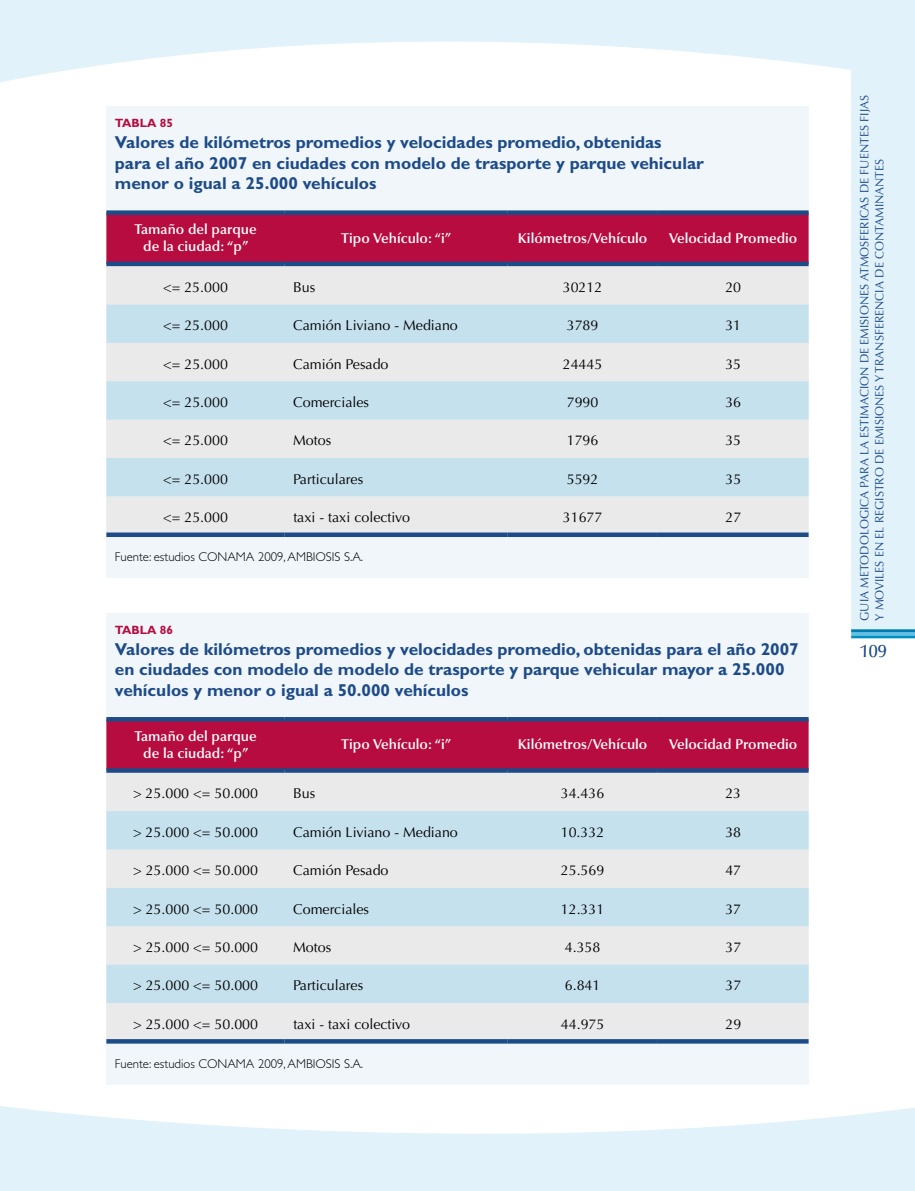
<style>
.page{position:relative;width:915px;height:1191px;background:#fff}
.page>*{position:absolute;margin:0;border:0;box-sizing:border-box;transform-origin:0 0}
.t1{font:500 18px "Optima LT Std";color:#1d4b88}
.t2{font:700 17.25px/20.7px "Gill Sans Std";color:#1d4b88}
.t3{font:14.25px "Optima LT Std";color:#000}
.t4{font:600 14.25px/17.1px "Optima LT Std";color:#fff;text-align:center}
.t5{font:300 12.75px "Gill Sans Std";color:#000}
.t6{font:12px/15px "Optima LT Std";color:#1d4b88}
.t7{font:700 12px "Gill Sans Std";color:#b60c3f}
</style>
<div class="page">
<svg style="left:0;top:1106px;width:914px;height:85px;fill:#e1f2fa"></svg>
<svg style="left:0;top:0;width:850px;height:82px;fill:#e1f2fa"></svg>
<div style="left:850px;top:0;width:64px;height:629px;background:#e1f2fa"></div>
<hr style="left:850px;top:635px;width:64px;height:3px;background:#008fc0">
<hr style="left:850px;top:632px;width:64px;height:3px;background:#5ec1e7">
<hr style="left:850px;top:629px;width:64px;height:3px;background:#007cb0">
<div style="left:106px;top:106px;width:702px;height:472px;background:#f0f6fa"></div>
<div style="left:106px;top:215px;width:702px;height:47px;background:#b60c3f"></div>
<div style="left:106px;top:266px;width:702px;height:266px;background:#eaeaeb"></div>
<svg style="left:106px;top:304px;width:702px;height:192px;fill:#c6e1ee"></svg>
<div style="left:106px;top:210px;width:178px;height:5px;background:#1d4b88"></div>
<div style="left:284px;top:210px;width:223px;height:5px;background:#1d4b88"></div>
<div style="left:507px;top:210px;width:150px;height:5px;background:#1d4b88"></div>
<div style="left:657px;top:210px;width:151px;height:5px;background:#1d4b88"></div>
<hr style="left:106px;top:262px;width:178px;height:4px;background:#1d4b88">
<hr style="left:284px;top:262px;width:223px;height:4px;background:#1d4b88">
<hr style="left:507px;top:262px;width:150px;height:4px;background:#1d4b88">
<hr style="left:657px;top:262px;width:151px;height:4px;background:#1d4b88">
<div style="left:106px;top:532px;width:178px;height:5px;background:#1d4b88"></div>
<div style="left:284px;top:532px;width:223px;height:5px;background:#1d4b88"></div>
<div style="left:507px;top:532px;width:150px;height:5px;background:#1d4b88"></div>
<div style="left:657px;top:532px;width:151px;height:5px;background:#1d4b88"></div>
<div style="left:106px;top:613px;width:702px;height:471px;background:#f0f6fa"></div>
<div style="left:106px;top:721px;width:702px;height:47px;background:#b60c3f"></div>
<div style="left:106px;top:772px;width:702px;height:267px;background:#eaeaeb"></div>
<svg style="left:106px;top:811px;width:702px;height:192px;fill:#c6e1ee"></svg>
<hr style="left:106px;top:717px;width:178px;height:4px;background:#1d4b88">
<hr style="left:284px;top:717px;width:223px;height:4px;background:#1d4b88">
<hr style="left:507px;top:717px;width:150px;height:4px;background:#1d4b88">
<hr style="left:657px;top:717px;width:151px;height:4px;background:#1d4b88">
<svg style="left:106px;top:768px;width:178px;height:4px"></svg>
<svg style="left:284px;top:768px;width:223px;height:4px"></svg>
<svg style="left:507px;top:768px;width:150px;height:4px"></svg>
<svg style="left:657px;top:768px;width:151px;height:4px"></svg>
<svg style="left:106px;top:1039px;width:178px;height:4px"></svg>
<svg style="left:284px;top:1039px;width:223px;height:4px"></svg>
<svg style="left:507px;top:1039px;width:150px;height:4px"></svg>
<svg style="left:657px;top:1039px;width:151px;height:4px"></svg>
<p class="t7" style="left:115px;top:116px;width:60px">Tabla 85</p>
<p class="t2" style="left:115px;top:132px;width:590px">Valores de kilómetros promedios y velocidades promedio, obtenidas<br>para el año 2007 en ciudades con modelo de trasporte y parque vehicular menor o igual a 25.000 vehículos</p>
<p class="t4" style="left:134px;top:221px;width:124px">Tamaño del parque de la ciudad: “p”</p>
<p class="t4" style="left:341px;top:229px;width:111px">Tipo Vehículo: “i”</p>
<p class="t4" style="left:517px;top:229px;width:131px">Kilómetros/Vehículo</p>
<p class="t4" style="left:669px;top:229px;width:130px">Velocidad Promedio</p>
<p class="t3" style="left:163px;top:279px;width:66px">&lt;= 25.000</p>
<p class="t3" style="left:293px;top:279px;width:24px">Bus</p>
<p class="t3" style="left:562px;top:279px;width:41px">30212</p>
<p class="t3" style="left:725px;top:279px;width:17px">20</p>
<p class="t3" style="left:163px;top:317px;width:66px">&lt;= 25.000</p>
<p class="t3" style="left:293px;top:317px;width:166px">Camión Liviano - Mediano</p>
<p class="t3" style="left:566px;top:317px;width:33px">3789</p>
<p class="t3" style="left:725px;top:317px;width:17px">31</p>
<p class="t3" style="left:163px;top:355px;width:66px">&lt;= 25.000</p>
<p class="t3" style="left:293px;top:355px;width:97px">Camión Pesado</p>
<p class="t3" style="left:562px;top:355px;width:41px">24445</p>
<p class="t3" style="left:725px;top:355px;width:17px">35</p>
<p class="t3" style="left:163px;top:394px;width:66px">&lt;= 25.000</p>
<p class="t3" style="left:293px;top:394px;width:77px">Comerciales</p>
<p class="t3" style="left:566px;top:394px;width:33px">7990</p>
<p class="t3" style="left:725px;top:394px;width:17px">36</p>
<p class="t3" style="left:163px;top:432px;width:66px">&lt;= 25.000</p>
<p class="t3" style="left:293px;top:432px;width:40px">Motos</p>
<p class="t3" style="left:566px;top:432px;width:33px">1796</p>
<p class="t3" style="left:725px;top:432px;width:17px">35</p>
<p class="t3" style="left:163px;top:470px;width:66px">&lt;= 25.000</p>
<p class="t3" style="left:293px;top:470px;width:71px">Particulares</p>
<p class="t3" style="left:566px;top:470px;width:33px">5592</p>
<p class="t3" style="left:725px;top:470px;width:17px">35</p>
<p class="t3" style="left:163px;top:509px;width:66px">&lt;= 25.000</p>
<p class="t3" style="left:293px;top:509px;width:118px">taxi - taxi colectivo</p>
<p class="t3" style="left:562px;top:509px;width:41px">31677</p>
<p class="t3" style="left:725px;top:509px;width:17px">27</p>
<p class="t5" style="left:115px;top:549px;width:250px">Fuente: estudios CONAMA 2009, AMBIOSIS S.A.</p>
<p class="t7" style="left:115px;top:623px;width:60px">Tabla 86</p>
<p class="t2" style="left:115px;top:638px;width:685px">Valores de kilómetros promedios y velocidades promedio, obtenidas para el año 2007 en ciudades con modelo de modelo de trasporte y parque vehicular mayor a 25.000 vehículos y menor o igual a 50.000 vehículos</p>
<p class="t4" style="left:134px;top:727px;width:124px">Tamaño del parque de la ciudad: “p”</p>
<p class="t4" style="left:341px;top:736px;width:111px">Tipo Vehículo: “i”</p>
<p class="t4" style="left:517px;top:736px;width:131px">Kilómetros/Vehículo</p>
<p class="t4" style="left:669px;top:736px;width:130px">Velocidad Promedio</p>
<p class="t3" style="left:133px;top:785px;width:126px">&gt; 25.000 &lt;= 50.000</p>
<p class="t3" style="left:293px;top:785px;width:24px">Bus</p>
<p class="t3" style="left:560px;top:785px;width:45px">34.436</p>
<p class="t3" style="left:725px;top:785px;width:17px">23</p>
<p class="t3" style="left:133px;top:823px;width:126px">&gt; 25.000 &lt;= 50.000</p>
<p class="t3" style="left:293px;top:823px;width:166px">Camión Liviano - Mediano</p>
<p class="t3" style="left:560px;top:823px;width:45px">10.332</p>
<p class="t3" style="left:725px;top:823px;width:17px">38</p>
<p class="t3" style="left:133px;top:862px;width:126px">&gt; 25.000 &lt;= 50.000</p>
<p class="t3" style="left:293px;top:862px;width:97px">Camión Pesado</p>
<p class="t3" style="left:560px;top:862px;width:45px">25.569</p>
<p class="t3" style="left:725px;top:862px;width:17px">47</p>
<p class="t3" style="left:133px;top:900px;width:126px">&gt; 25.000 &lt;= 50.000</p>
<p class="t3" style="left:293px;top:900px;width:77px">Comerciales</p>
<p class="t3" style="left:560px;top:900px;width:45px">12.331</p>
<p class="t3" style="left:725px;top:900px;width:17px">37</p>
<p class="t3" style="left:133px;top:938px;width:126px">&gt; 25.000 &lt;= 50.000</p>
<p class="t3" style="left:293px;top:938px;width:40px">Motos</p>
<p class="t3" style="left:564px;top:938px;width:37px">4.358</p>
<p class="t3" style="left:725px;top:938px;width:17px">37</p>
<p class="t3" style="left:133px;top:977px;width:126px">&gt; 25.000 &lt;= 50.000</p>
<p class="t3" style="left:293px;top:977px;width:71px">Particulares</p>
<p class="t3" style="left:564px;top:977px;width:37px">6.841</p>
<p class="t3" style="left:725px;top:977px;width:17px">37</p>
<p class="t3" style="left:133px;top:1015px;width:126px">&gt; 25.000 &lt;= 50.000</p>
<p class="t3" style="left:293px;top:1015px;width:118px">taxi - taxi colectivo</p>
<p class="t3" style="left:560px;top:1015px;width:45px">44.975</p>
<p class="t3" style="left:725px;top:1015px;width:17px">29</p>
<p class="t5" style="left:115px;top:1056px;width:250px">Fuente: estudios CONAMA 2009, AMBIOSIS S.A.</p>
<p class="t6" style="left:856px;top:621px;width:527px;rotate:-90deg">GuIa metodolOgica para la estimaciOn de emisiones atmosfEricas de fuentes fijas y mOvi les en el Registro de Emisiones y Transferencia de Contami nantes</p>
<p class="t1" style="left:859px;top:641px;width:28px">109</p>
</div>
